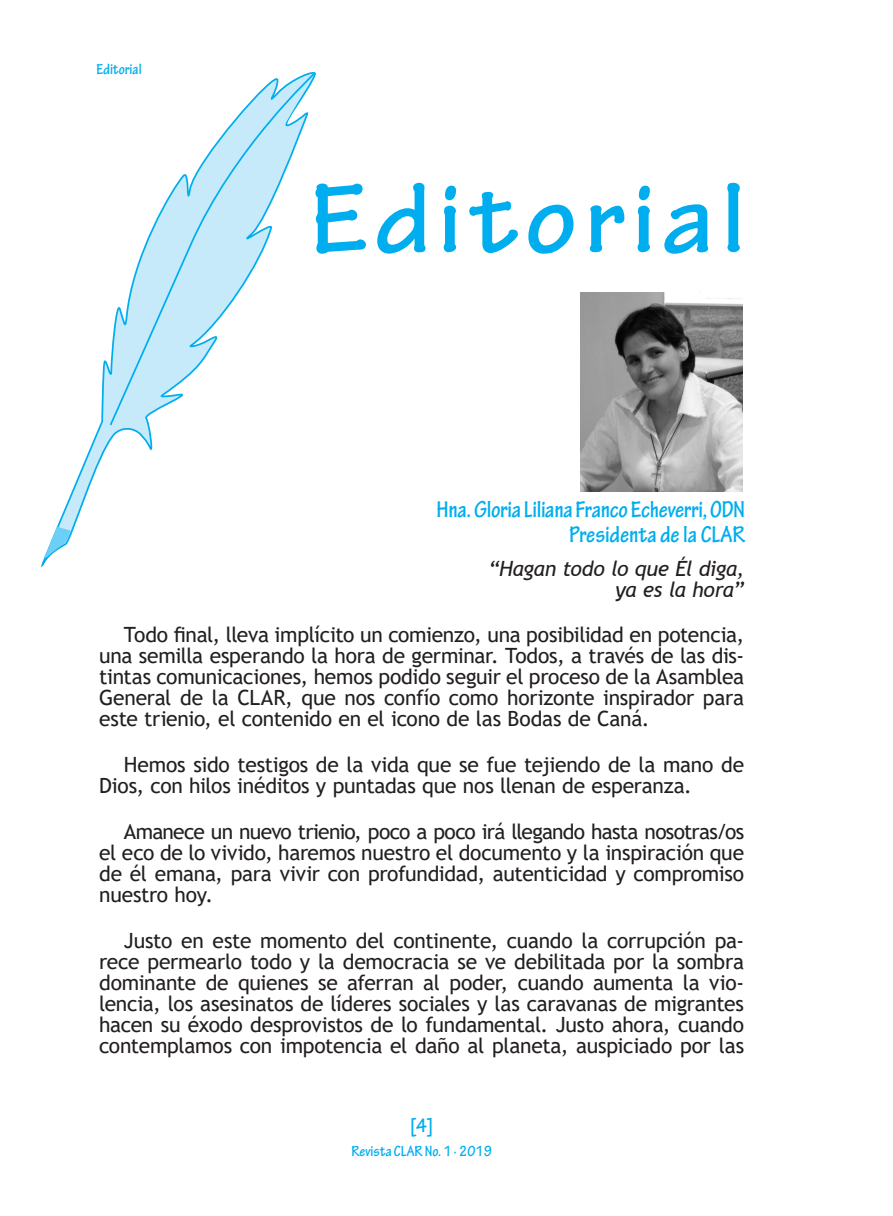
<style>
.page{position:relative;width:893px;height:1216px;background:#fff}
.page>*{position:absolute;margin:0;border:0;box-sizing:border-box;transform-origin:0 0}
.t1{font:700 105px "Tekton Pro";letter-spacing:.075em;color:#00aeef}
.t2{font:700 condensed 24.5px/24.5px "Tekton Pro";letter-spacing:-.015em;color:#00aeef;text-align:right}
.t3{font:21px/21px "Trebuchet MS";letter-spacing:-.015em;color:#231f20;text-align:justify}
.t4{font:italic 21px/21px "Trebuchet MS";letter-spacing:-.015em;color:#231f20;text-align:right}
.t5{font:700 condensed 21px "Tekton Pro";color:#00aeef}
.t6{font:700 condensed 15.75px "Tekton Pro";color:#00aeef}
</style>
<div class="page">
<svg style="left:40px;top:71px;width:274px;height:497px"></svg>
<svg style="left:44px;top:526px;width:26px;height:33px"></svg>
<svg style="left:109px;top:72px;width:207px;height:354px"></svg>
<img style="left:580px;top:293px;width:163px;height:198px">
<p class="t6" style="left:97px;top:60px;width:47px">Editorial</p>
<h1 class="t1" style="left:310px;top:157px;width:436px">Editorial</h1>
<p class="t2" style="left:436px;top:497px;width:310px">Hna. Gloria Liliana Franco Echeverri, ODN<br>Presidenta de la CLAR</p>
<p class="t4" style="left:488px;top:557px;width:257px">“Hagan todo lo que Él diga, ya es la hora”</p>
<p class="t3" style="left:99px;top:624px;width:646px;text-indent:25px">Todo final, lleva implícito un comienzo, una posibilidad en potencia, una semilla esperando la hora de germinar. Todos, a través de las dis&shy;tintas comunicaciones, hemos podido seguir el proceso de la Asamblea General de la CLAR, que nos confío como horizonte inspirador para este trienio, el contenido en el icono de las Bodas de Caná.</p>
<p class="t3" style="left:99px;top:754px;width:646px;text-indent:25px">Hemos sido testigos de la vida que se fue tejiendo de la mano de<br>Dios, con hilos inéditos y puntadas que nos llenan de esperanza.</p>
<p class="t3" style="left:99px;top:821px;width:646px;text-indent:25px">Amanece un nuevo trienio, poco a poco irá llegando hasta nosotras/os el eco de lo vivido, haremos nuestro el documento y la inspiración que de él emana, para vivir con profundidad, autenticidad y compromiso nuestro hoy.</p>
<p class="t3" style="left:99px;top:929px;width:646px;text-indent:25px">Justo en este momento del continente, cuando la corrupción pa&shy;rece permearlo todo y la democracia se ve debilitada por la sombra dominante de quienes se aferran al poder, cuando aumenta la vio&shy;lencia, los asesinatos de líderes sociales y las caravanas de migrantes hacen su éxodo desprovistos de lo fundamental. Justo ahora, cuando contemplamos con impotencia el daño al planeta, auspiciado por las</p>
<p class="t5" style="left:410px;top:1112px;width:24px">[4]</p>
<p class="t6" style="left:351px;top:1141px;width:142px">Revista CLAR No. 1 · 2019</p>
</div>
